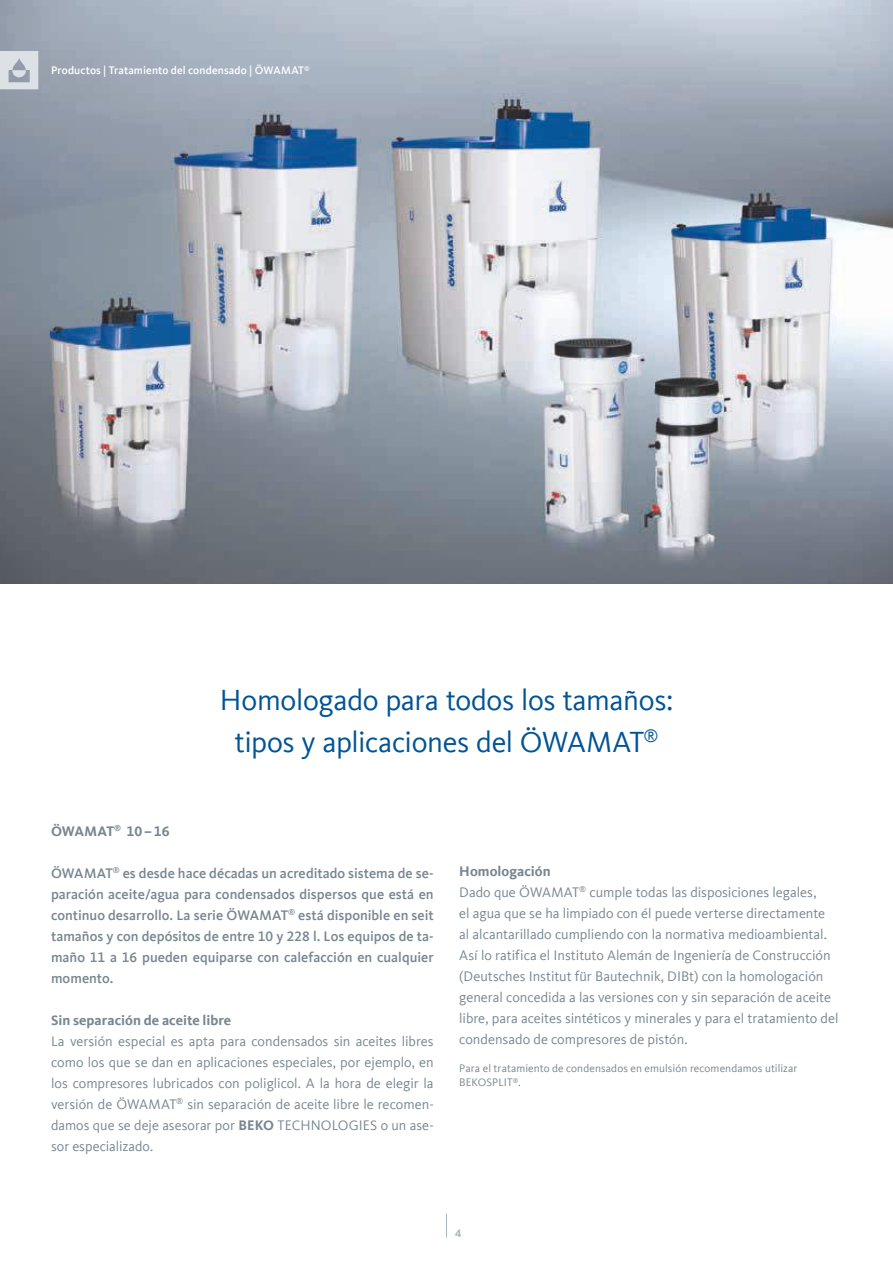
<style>
.page{position:relative;width:893px;height:1263px;background:#fff}
.page>*{position:absolute;margin:0;border:0;box-sizing:border-box;transform-origin:0 0}
.t1{font:30px/42px "Kievit Offc Pro";letter-spacing:-.01em;color:#005396;text-align:center}
.t2{font:14.25px/21px "Kievit Offc Pro";color:#778691;text-align:justify}
.t3{font:500 14.25px/21px "Kievit Offc Pro";letter-spacing:.005em;color:#778691;text-align:justify}
.t4{font:700 14.25px "Kievit Offc Pro";color:#778691}
.t5{font:11.25px/14.2px "Kievit Offc Pro";letter-spacing:.01em;color:#778691}
.t6{font:500 11.25px "Kievit Offc Pro";letter-spacing:.01em;color:#fff}
.t7{font:700 11.25px "Kievit Offc Pro";color:#a7b5bd}
.s1{font-weight:700}
</style>
<div class="page">
<img style="left:0;top:0;width:893px;height:584px">
<svg style="left:0;top:51px;width:38px;height:38px"></svg>
<svg style="left:446px;top:1214px;width:1px;height:23px"></svg>
<p class="t6" style="left:51px;top:64px;width:260px">Productos | Tratamiento del condensado | ÖWAMAT<sup>®</sup></p>
<h1 class="t1" style="left:220px;top:678px;width:455px">Homologado para todos los tamaños: tipos y aplicaciones del ÖWAMAT<sup>®</sup></h1>
<p class="t4" style="left:51px;top:822px;width:120px">ÖWAMAT<sup>®</sup> 10–16</p>
<p class="t3" style="left:51px;top:862px;width:384px">ÖWAMAT<sup>®</sup> es desde hace décadas un acreditado sistema de se&shy;paración aceite/agua para condensados dispersos que está en continuo desarrollo. La serie ÖWAMAT<sup>®</sup> está disponible en seit tamaños y con depósitos de entre 10 y 228 l. Los equipos de ta&shy;maño 11 a 16 pueden equiparse con calefacción en cualquier momento.</p>
<p class="t4" style="left:51px;top:1011px;width:182px">Sin separación de aceite libre</p>
<p class="t2" style="left:51px;top:1030px;width:384px">La versión especial es apta para condensados sin aceites libres como los que se dan en aplicaciones especiales, por ejemplo, en los compresores lubricados con poliglicol. A la hora de elegir la versión de ÖWAMAT<sup>®</sup> sin separación de aceite libre le recomen&shy;damos que se deje asesorar por <span class="s1">BEKO</span> TECHNOLOGIES o un ase&shy;sor especializado.</p>
<p class="t2" style="left:459px;top:860px;width:381px;text-align:left"><span class="s1">Homologación<br></span>Dado que ÖWAMAT<sup>®</sup> cumple todas las disposiciones legales,<br>el agua que se ha limpiado con él puede verterse directamente al alcantarillado cumpliendo con la normativa medioambiental.<br>Así lo ratifica el Instituto Alemán de Ingeniería de Construcción (Deutsches Institut für Bautechnik, DIBt) con la homologación general concedida a las versiones con y sin separación de aceite libre, para aceites sintéticos y minerales y para el tratamiento del condensado de compresores de pistón.</p>
<p class="t5" style="left:459px;top:1061px;width:340px">Para el tratamiento de condensados en emulsión recomendamos utilizar<br>BEKOSPLIT<sup>®</sup>.</p>
<p class="t7" style="left:455px;top:1227px;width:8px">4</p>
</div>
